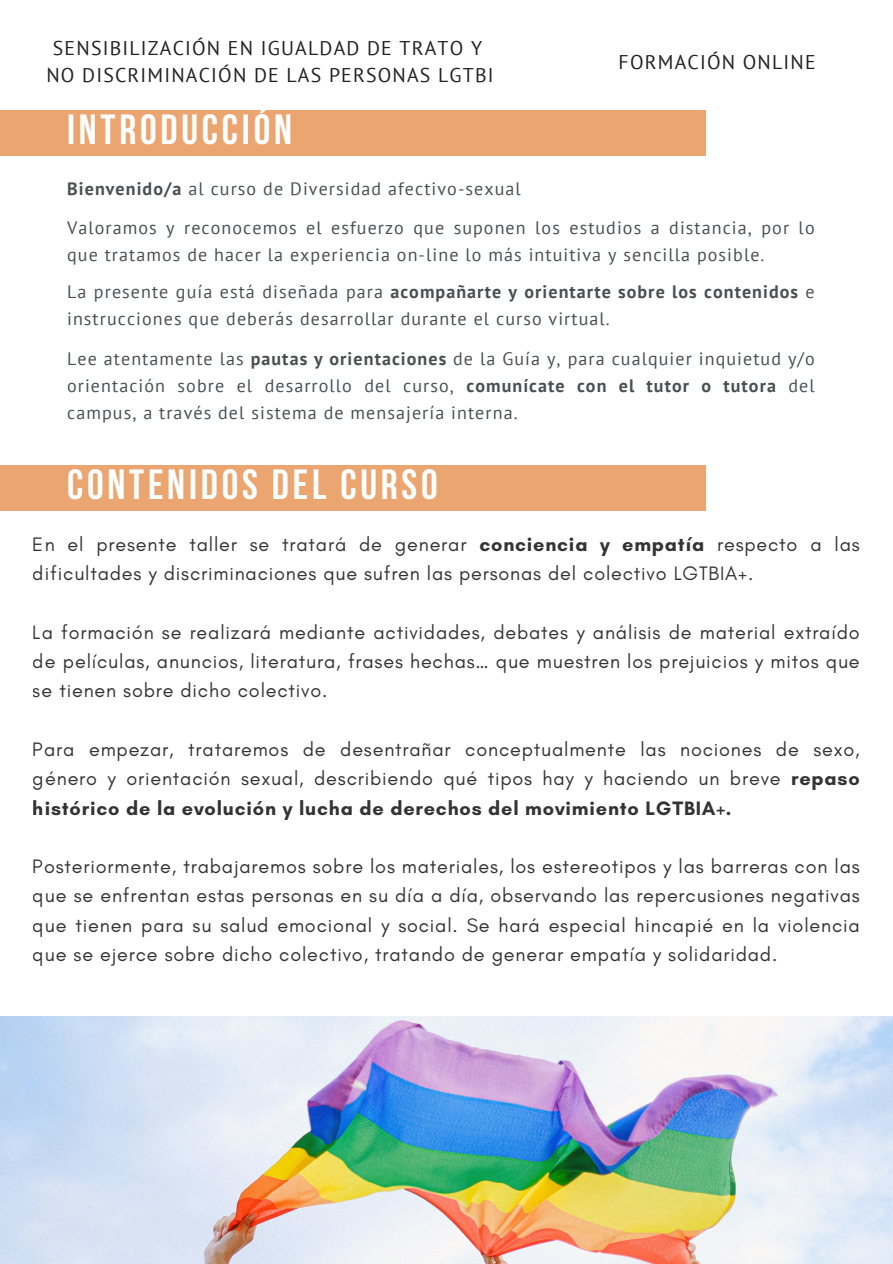
<style>
.page{position:relative;width:893px;height:1264px;background:#fff}
.page>*{position:absolute;margin:0;border:0;box-sizing:border-box;transform-origin:0 0}
.t1{font:700 42px "Bebas Neue";letter-spacing:.09em;color:#fff}
.t2{font:19.8px/29.2px "Glacial Indifference";letter-spacing:.04em;color:#000;text-align:justify}
.t3{font:19.8px/27px "PT Sans";letter-spacing:.06em;color:#222;text-align:center}
.t4{font:18px/27px "PT Sans";letter-spacing:.06em;color:#495052}
.s1{font-weight:700}
</style>
<div class="page">
<div style="left:0;top:110px;width:705px;height:45px;background:#eba570"></div>
<div style="left:0;top:465px;width:705px;height:45px;background:#eba570"></div>
<img style="left:0;top:1016px;width:892px;height:247px">
<h2 class="t3" style="left:46px;top:34px;width:448px">SENSIBILIZACIÓN EN IGUALDAD DE TRATO Y<br>NO DISCRIMINACIÓN DE LAS PERSONAS LGTBI</h2>
<p class="t1" style="left:67px;top:112px;width:226px">INTRODUCCIÓN</p>
<h1 class="t4" style="left:67px;top:175px;width:455px"><span class="s1">Bienvenido/a</span> al curso de Diversidad afectivo-sexual</h1>
<p class="t4" style="left:67px;top:214px;width:749px">Valoramos y reconocemos el esfuerzo que suponen los estudios a distancia, por lo que tratamos de hacer la experiencia on-line lo más intuitiva y sencilla posible.</p>
<p class="t4" style="left:67px;top:278px;width:749px">La presente guía está diseñada para <span class="s1">acompañarte y orientarte sobre los contenidos</span> e instrucciones que deberás desarrollar durante el curso virtual.</p>
<p class="t4" style="left:67px;top:344px;width:749px;text-align:justify">Lee atentamente las <span class="s1">pautas y orientaciones</span> de la Guía y, para cualquier inquietud y/o orientación sobre el desarrollo del curso, <span class="s1">comunícate con el tutor o tutora</span> del campus, a través del sistema de mensajería interna.</p>
<p class="t3" style="left:618px;top:48px;width:198px">FORMACIÓN ONLINE</p>
<p class="t1" style="left:67px;top:467px;width:372px">CONTENIDOS DEL CURSO</p>
<p class="t2" style="left:33px;top:529px;width:828px">En el presente taller se tratará de generar <span class="s1">conciencia y empatía</span> respecto a las dificultades y discriminaciones que sufren las personas del colectivo LGTBIA+.</p>
<p class="t2" style="left:33px;top:617px;width:828px">La formación se realizará mediante actividades, debates y análisis de material extraído de películas, anuncios, literatura, frases hechas… que muestren los prejuicios y mitos que se tienen sobre dicho colectivo.</p>
<p class="t2" style="left:33px;top:734px;width:828px">Para empezar, trataremos de desentrañar conceptualmente las nociones de sexo, género y orientación sexual, describiendo qué tipos hay y haciendo un breve <span class="s1">repaso histórico de la evolución y lucha de derechos del movimiento LGTBIA+.</span></p>
<p class="t2" style="left:33px;top:851px;width:828px">Posteriormente, trabajaremos sobre los materiales, los estereotipos y las barreras con las que se enfrentan estas personas en su día a día, observando las repercusiones negativas que tienen para su salud emocional y social. Se hará especial hincapié en la violencia que se ejerce sobre dicho colectivo, tratando de generar empatía y solidaridad.</p>
</div>
